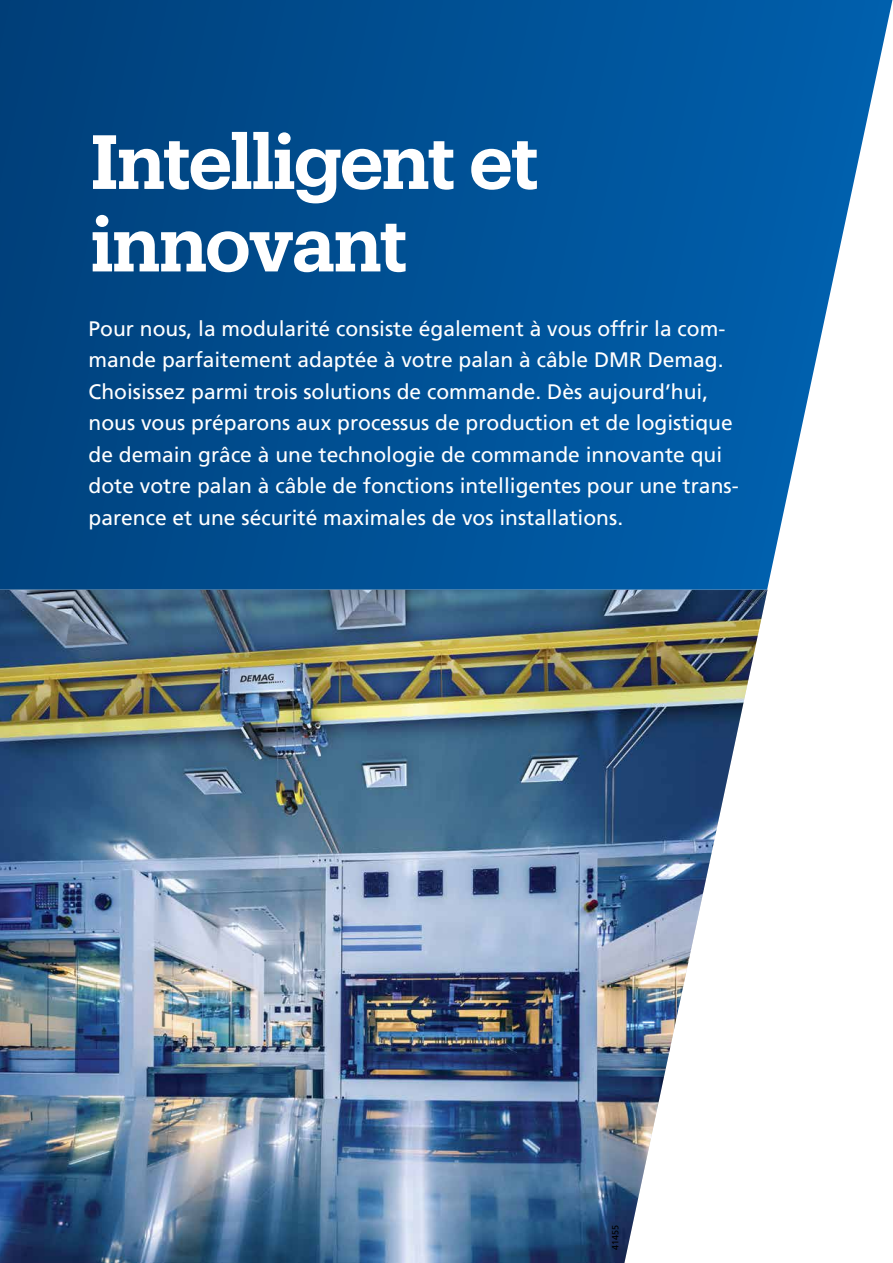
<style>
.page{position:relative;width:893px;height:1263px;background:#fff}
.page>*{position:absolute;margin:0;border:0;box-sizing:border-box;transform-origin:0 0}
.t1{font:600 75px/82.5px "Produkt";letter-spacing:-.025em;color:#fff}
.t2{font:21px/31.5px "Frutiger LT Com";color:#fff}
.t3{font:9px "Frutiger LT Com";color:#000}
</style>
<div class="page">
<img style="left:0;top:590px;width:767px;height:673px">
<svg style="left:0;top:0;width:892px;height:590px;background:#115c9b"></svg>
<h1 class="t1" style="left:91px;top:116px;width:450px">Intelligent et innovant</h1>
<p class="t2" style="left:89px;top:313px;width:651px">Pour nous, la modularité consiste également à vous offrir la com&shy;mande parfaitement adaptée à votre palan à câble DMR Demag.<br>Choisissez parmi trois solutions de commande. Dès aujourd’hui, nous vous préparons aux processus de production et de logistique de demain grâce à une technologie de commande innovante qui dote votre palan à câble de fonctions intelligentes pour une trans&shy;parence et une sécurité maximales de vos installations.</p>
<p class="t3" style="left:610px;top:1250px;width:27px;rotate:-90deg">41455</p>
</div>
